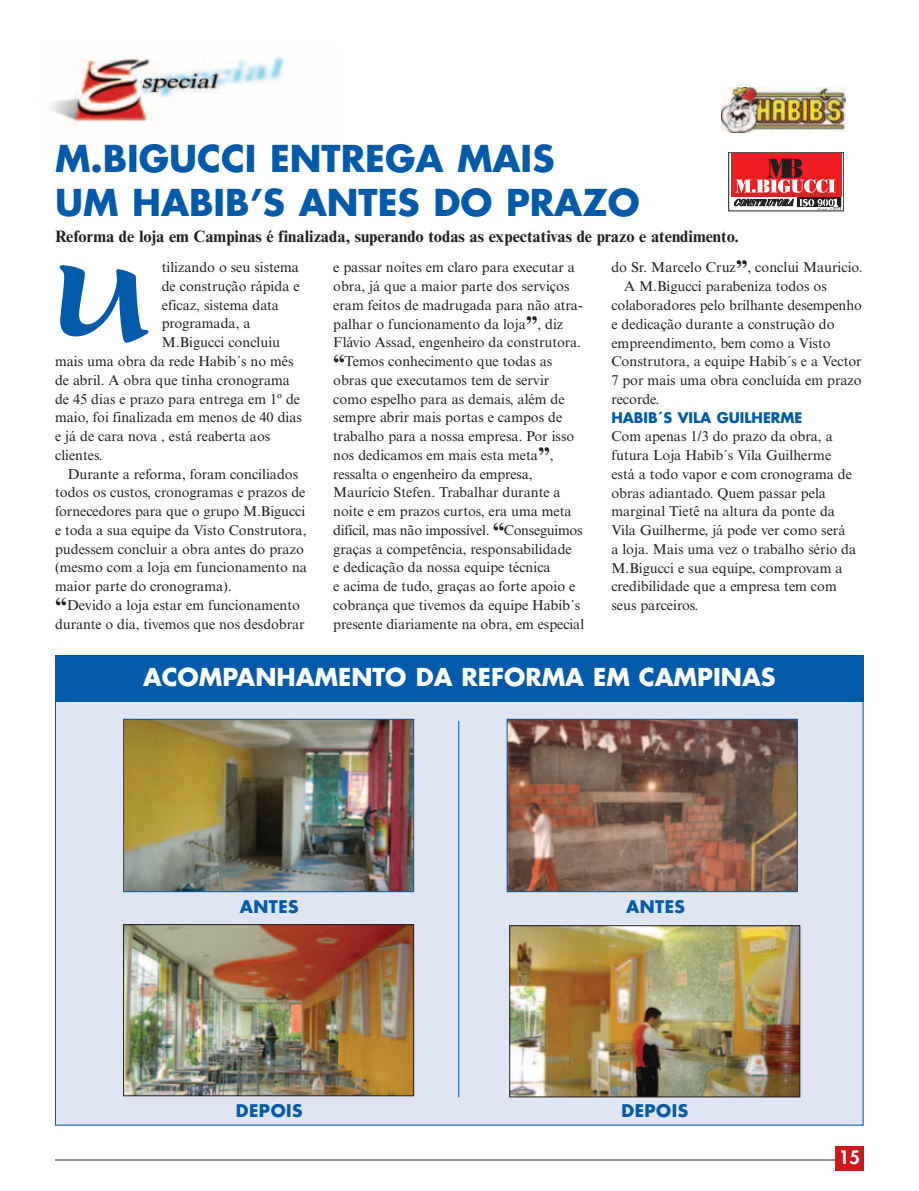
<style>
.page{position:relative;width:919px;height:1191px;background:#fff}
.page>*{position:absolute;margin:0;border:0;box-sizing:border-box;transform-origin:0 0}
.t1{font:900 117.6px "Present LT Std";color:#015aaa}
.t2{font:700 36px/43.5px "Futura Std";color:#015aaa}
.t3{font:700 24px "Futura Std";color:#fff}
.t4{font:800 18px "Futura Std";color:#fff}
.t5{font:700 17.1px "Futura Std";letter-spacing:.025em;color:#015aaa}
.t6{font:700 16.5px "Times New Roman MT Std";color:#231f20}
.t7{font:14.4px/18.6px "Times New Roman MT Std";color:#231f20}
.t8{font:700 14.4px "Futura Std";color:#015aaa}
.s1{font-weight:700;font-size:24px}
</style>
<div class="page">
<div style="left:55px;top:659px;width:425px;height:466px;background:#e0e5f3"></div>
<div style="left:437px;top:662px;width:426px;height:463px;background:#e0e5f3"></div>
<hr style="left:55px;top:1159px;width:789px;height:1px;background:#231f20">
<div style="left:835px;top:1146px;width:28px;height:24px;background:#d2161e"></div>
<img style="left:49px;top:55px;width:236px;height:71px">
<img style="left:125px;top:721px;width:287px;height:169px">
<div style="left:123px;top:719px;width:291px;height:173px;border:1px solid #015aaa"></div>
<img style="left:125px;top:926px;width:287px;height:168px">
<div style="left:123px;top:924px;width:291px;height:172px;border:1px solid #231f20"></div>
<img style="left:508px;top:721px;width:287px;height:169px">
<div style="left:506px;top:719px;width:291px;height:173px;border:1px solid #015aaa"></div>
<img style="left:511px;top:927px;width:287px;height:168px">
<div style="left:509px;top:925px;width:291px;height:172px;border:1px solid #231f20"></div>
<div style="left:55px;top:655px;width:808px;height:47px;background:#015aaa"></div>
<img style="left:721px;top:88px;width:124px;height:45px">
<svg style="left:733px;top:197px;width:108px;height:12px"></svg>
<div style="left:728px;top:152px;width:115px;height:59px;border:1px solid #231f20"></div>
<div style="left:731px;top:153px;width:110px;height:44px;background:#ee1d23"></div>
<svg style="left:735px;top:159px;width:100px;height:34px"></svg>
<svg style="left:734px;top:199px;width:59px;height:7px"></svg>
<div style="left:797px;top:198px;width:44px;height:9px;background:#231f20"></div>
<div style="left:833px;top:198px;width:7px;height:9px;border:1px solid #231f20"></div>
<svg style="left:799px;top:199px;width:41px;height:11px"></svg>
<hr style="left:458px;top:721px;width:1px;height:376px;background:#015aaa">
<h2 class="t2" style="left:55px;top:142px;width:586px">M.BIGUCCI ENTREGA MAIS<br>UM HABIB’S ANTES DO PRAZO</h2>
<p class="t6" style="left:55px;top:230px;width:685px">Reforma de loja em Campinas é finalizada, superando todas as expectativas de prazo e atendimento.</p>
<p class="t7" style="left:162px;top:259px;width:139px">tilizando o seu sistema</p>
<p class="t7" style="left:162px;top:278px;width:139px">de construção rápida e</p>
<p class="t7" style="left:162px;top:297px;width:119px">eficaz, sistema data</p>
<p class="t7" style="left:162px;top:316px;width:90px">programada, a</p>
<p class="t7" style="left:162px;top:334px;width:120px">M.Bigucci concluiu</p>
<p class="t7" style="left:55px;top:353px;width:240px">mais uma obra da rede Habib´s no mês</p>
<p class="t7" style="left:55px;top:372px;width:236px">de abril. A obra que tinha cronograma</p>
<p class="t7" style="left:55px;top:391px;width:246px">de 45 dias e prazo para entrega em 1º de</p>
<p class="t7" style="left:55px;top:409px;width:248px">maio, foi finalizada em menos de 40 dias</p>
<p class="t7" style="left:55px;top:428px;width:217px">e já de cara nova , está reaberta aos</p>
<p class="t7" style="left:55px;top:447px;width:49px">clientes.</p>
<p class="t7" style="left:68px;top:466px;width:232px">Durante a reforma, foram conciliados</p>
<p class="t7" style="left:55px;top:484px;width:252px">todos os custos, cronogramas e prazos de</p>
<p class="t7" style="left:55px;top:503px;width:251px">fornecedores para que o grupo M.Bigucci</p>
<p class="t7" style="left:55px;top:522px;width:253px">e toda a sua equipe da Visto Construtora,</p>
<p class="t7" style="left:55px;top:541px;width:250px">pudessem concluir a obra antes do prazo</p>
<p class="t7" style="left:55px;top:559px;width:253px">(mesmo com a loja em funcionamento na</p>
<p class="t7" style="left:55px;top:578px;width:178px">maior parte do cronograma).</p>
<p class="t7" style="left:55px;top:597px;width:246px"><span class="s1">“</span>Devido a loja estar em funcionamento</p>
<p class="t7" style="left:55px;top:616px;width:251px">durante o dia, tivemos que nos desdobrar</p>
<h1 class="t1" style="left:51px;top:251px;width:102px">U</h1>
<p class="t7" style="left:333px;top:259px;width:252px">e passar noites em claro para executar a obra, já que a maior parte dos serviços eram feitos de madrugada para não atra&shy;palhar o funcionamento da loja<span class="s1">”</span>, diz Flávio Assad, engenheiro da construtora. <span class="s1">“</span>Temos conhecimento que todas as obras que executamos tem de servir como espelho para as demais, além de sempre abrir mais portas e campos de trabalho para a nossa empresa. Por isso nos dedicamos em mais esta meta<span class="s1">”</span>, ressalta o engenheiro da empresa, Maurício Stefen. Trabalhar durante a noite e em prazos curtos, era uma meta difícil, mas não impossível. <span class="s1">“</span>Conseguimos graças a competência, responsabilidade<br>e dedicação da nossa equipe técnica<br>e acima de tudo, graças ao forte apoio e cobrança que tivemos da equipe Habib´s presente diariamente na obra, em especial</p>
<p class="t7" style="left:611px;top:260px;width:253px">do Sr. Marcelo Cruz<span class="s1">”</span>, conclui Mauricio.</p>
<p class="t7" style="left:624px;top:278px;width:204px">A M.Bigucci parabeniza todos os</p>
<p class="t7" style="left:611px;top:297px;width:252px">colaboradores pelo brilhante desempenho</p>
<p class="t7" style="left:611px;top:316px;width:225px">e dedicação durante a construção do</p>
<p class="t7" style="left:611px;top:335px;width:221px">empreendimento, bem como a Visto</p>
<p class="t7" style="left:611px;top:353px;width:252px">Construtora, a equipe Habib´s e a Vector</p>
<p class="t7" style="left:611px;top:372px;width:252px">7 por mais uma obra concluída em prazo</p>
<p class="t7" style="left:611px;top:391px;width:50px">recorde.</p>
<p class="t8" style="left:611px;top:409px;width:192px">HABIB´S VILA GUILHERME</p>
<p class="t7" style="left:611px;top:428px;width:246px">Com apenas 1/3 do prazo da obra, a futura Loja Habib´s Vila Guilherme está a todo vapor e com cronograma de obras adiantado. Quem passar pela marginal Tietê na altura da ponte da Vila Guilherme, já pode ver como será<br>a loja. Mais uma vez o trabalho sério da M.Bigucci e sua equipe, comprovam a credibilidade que a empresa tem com seus parceiros.</p>
<h3 class="t3" style="left:143px;top:663px;width:634px">ACOMPANHAMENTO DA REFORMA EM CAMPINAS</h3>
<p class="t5" style="left:240px;top:896px;width:60px">ANTES</p>
<p class="t5" style="left:626px;top:896px;width:60px">ANTES</p>
<p class="t5" style="left:236px;top:1101px;width:68px">DEPOIS</p>
<p class="t5" style="left:621px;top:1101px;width:68px">DEPOIS</p>
<p class="t4" style="left:838px;top:1147px;width:22px">15</p>
</div>
